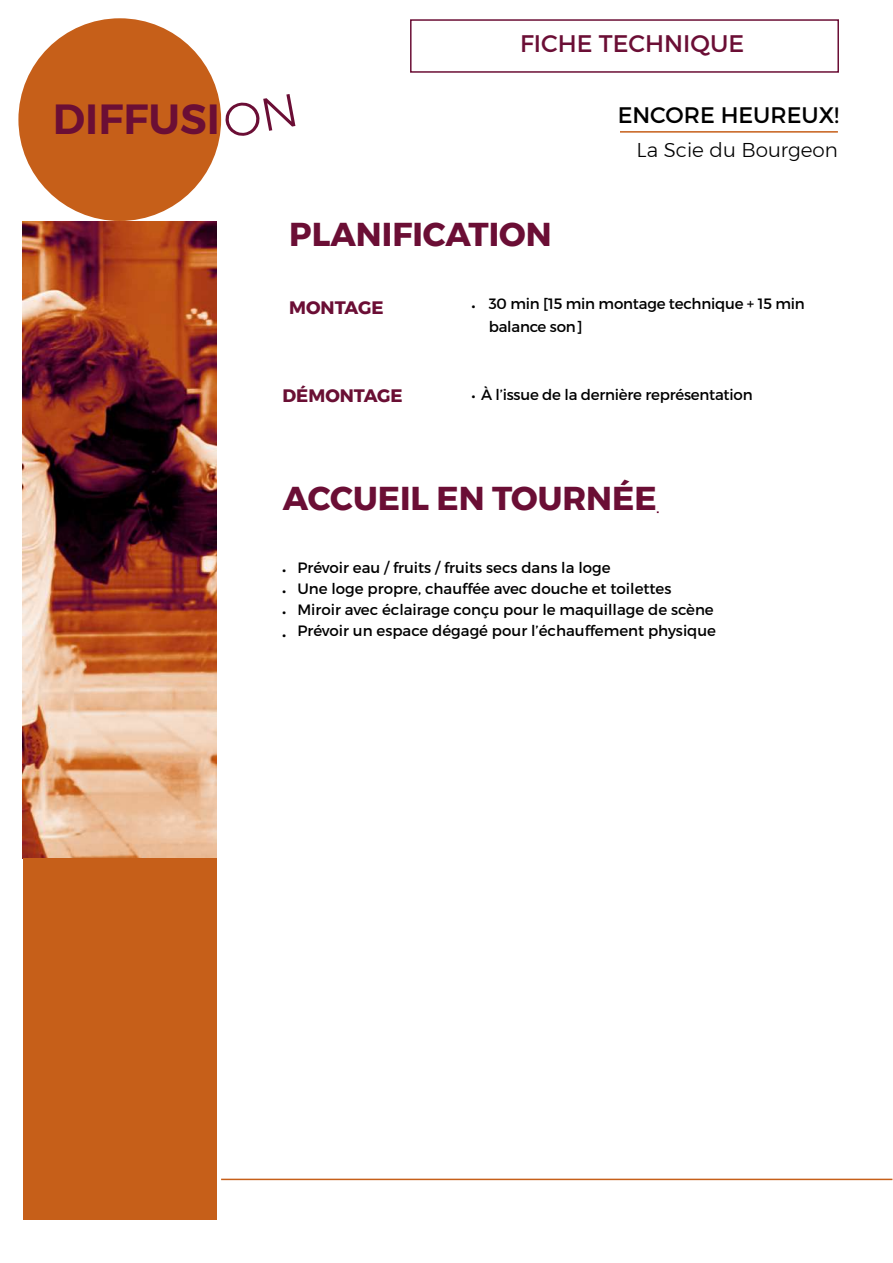
<style>
.page{position:relative;width:893px;height:1263px;background:#fff}
.page>*{position:absolute;margin:0;border:0;box-sizing:border-box;transform-origin:0 0}
.t1{font:600 42px "Montserrat";color:#6b0e35}
.t2{font:700 33px "Montserrat";color:#6b0e35}
.t3{font:24px "Montserrat";color:#6b0e35}
.t4{font:22.5px "Montserrat";color:#000}
.t5{font:300 19.95px "Montserrat";color:#000}
.t6{font:700 18px "Montserrat";color:#6a0f34}
.t7{font:700 18px "Montserrat";color:#6b0e35}
.t8{font:15px/21px "Montserrat";color:#000}
.t9{font:700 15px/21px "Montserrat";color:#000;text-align:justify}
.s1{font-weight:700}
</style>
<div class="page">
<div style="left:18px;top:18px;width:203px;height:203px;background:#c65f19;border-radius:50%"></div>
<hr style="left:620px;top:131px;width:218px;height:2px;background:#c65f19">
<hr style="left:221px;top:1179px;width:671px;height:1px;background:#c65f19">
<img style="left:23px;top:221px;width:194px;height:637px">
<div style="left:23px;top:858px;width:194px;height:361px;background:#c65f19"></div>
<div style="left:410px;top:19px;width:429px;height:54px;border:2px solid #6b0e35"></div>
<h1 class="t1" style="left:53px;top:86px;width:168px">DIFFUSI</h1>
<h3 class="t3" style="left:520px;top:29px;width:226px">FICHE TECHNIQUE</h3>
<h2 class="t2" style="left:289px;top:208px;width:264px">PLANIFICATION</h2>
<h3 class="t4" style="left:618px;top:101px;width:223px">ENCORE HEUREUX!</h3>
<h3 class="t5" style="left:636px;top:135px;width:203px">La Scie du Bourgeon</h3>
<p class="t7" style="left:289px;top:293px;width:96px">MONTAGE</p>
<p class="t8" style="left:489px;top:292px;width:318px;line-height:22.5px">30 min [15 min montage technique + 15 min balance son]</p>
<p class="t9" style="left:472px;top:295px;width:5px">·</p>
<p class="t6" style="left:283px;top:381px;width:122px">DÉMONTAGE</p>
<p class="t8" style="left:472px;top:384px;width:282px"><span class="s1">·</span> À l’issue de la dernière représentation</p>
<h2 class="t2" style="left:283px;top:472px;width:375px">ACCUEIL EN TOURNÉE</h2>
<p class="t9" style="left:282px;top:559px;width:5px">· · ·</p>
<p class="t9" style="left:282px;top:624px;width:5px">·</p>
<p class="t8" style="left:297px;top:557px;width:420px">Prévoir eau / fruits / fruits secs dans la loge<br>Une loge propre, chauffée avec douche et toilettes Miroir avec éclairage conçu pour le maquillage de scène Prévoir un espace dégagé pour l’échauffement physique</p>
</div>
